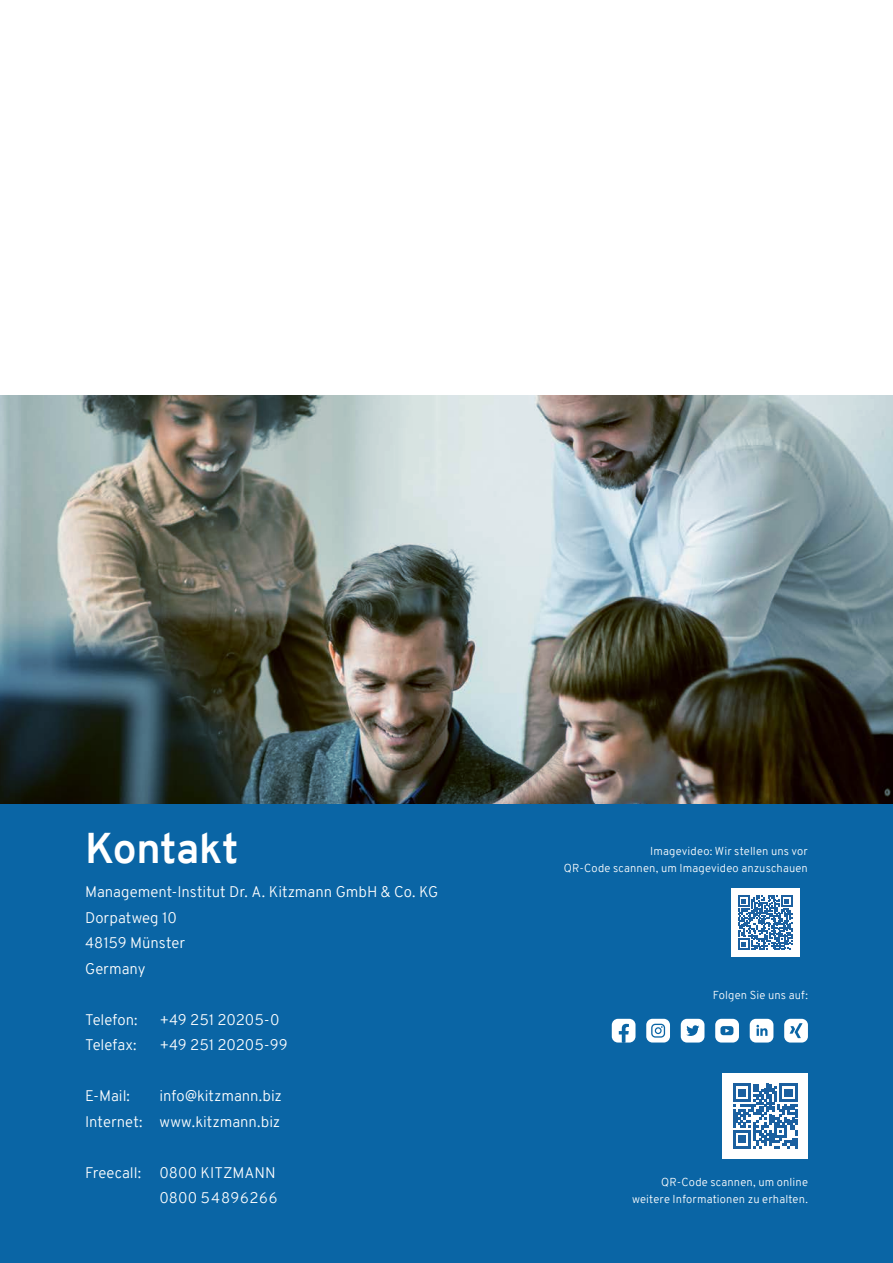
<style>
.page{position:relative;width:893px;height:1263px;background:#fff}
.page>*{position:absolute;margin:0;border:0;box-sizing:border-box;transform-origin:0 0}
.t1{font:700 42px "Overpass";letter-spacing:-.01em;color:#fff}
.t2{font:300 15px/25.5px "Overpass";color:#fff}
.t3{font:300 11.25px/17px "Overpass";letter-spacing:.015em;color:#fff;text-align:right}
</style>
<div class="page">
<div style="left:0;top:750px;width:893px;height:513px;background:#0a65a5"></div>
<div style="left:731px;top:889px;width:68px;height:68px;background:#fff"></div>
<svg style="left:738px;top:895px;width:55px;height:55px"></svg>
<div style="left:681px;top:1019px;width:23px;height:23px;background:#fff;border-radius:6px"></div>
<svg style="left:686px;top:1025px;width:13px;height:11px"></svg>
<div style="left:715px;top:1019px;width:24px;height:23px;background:#fff;border-radius:6px"></div>
<svg style="left:720px;top:1026px;width:13px;height:9px"></svg>
<div style="left:646px;top:1019px;width:24px;height:23px;background:#fff;border-radius:6px"></div>
<svg style="left:651px;top:1024px;width:14px;height:14px"></svg>
<svg style="left:612px;top:1019px;width:23px;height:23px"></svg>
<div style="left:750px;top:1019px;width:23px;height:23px;background:#fff;border-radius:6px"></div>
<svg style="left:756px;top:1025px;width:11px;height:11px"></svg>
<div style="left:784px;top:1019px;width:24px;height:23px;background:#fff;border-radius:6px"></div>
<svg style="left:790px;top:1023px;width:12px;height:15px"></svg>
<div style="left:722px;top:1073px;width:86px;height:86px;background:#fff"></div>
<svg style="left:733px;top:1083px;width:65px;height:65px"></svg>
<img style="left:0;top:395px;width:893px;height:409px">
<h1 class="t1" style="left:85px;top:819px;width:155px">Kontakt</h1>
<p class="t2" style="left:85px;top:879px;width:355px">Management-Institut Dr. A. Kitzmann GmbH &amp; Co. KG<br>Dorpatweg 10<br>48159 Münster<br>Germany</p>
<p class="t2" style="left:85px;top:1007px;width:54px">Telefon:<br>Telefax:</p>
<p class="t2" style="left:85px;top:1083px;width:59px">E-Mail:<br>Internet:</p>
<p class="t2" style="left:85px;top:1160px;width:58px">Freecall:</p>
<p class="t2" style="left:159px;top:1007px;width:130px">+49 251 20205-0 +49 251 20205-99</p>
<p class="t2" style="left:159px;top:1083px;width:124px">info@kitzmann.biz www.kitzmann.biz</p>
<p class="t2" style="left:159px;top:1160px;width:120px">0800 KITZMANN<br>0800 54896266</p>
<p class="t3" style="left:564px;top:842px;width:245px">Imagevideo: Wir stellen uns vor<br>QR-Code scannen, um Imagevideo anzuschauen</p>
<p class="t3" style="left:713px;top:987px;width:97px">Folgen Sie uns auf:</p>
<p class="t3" style="left:632px;top:1174px;width:177px">QR-Code scannen, um online weitere Informationen zu erhalten.</p>
</div>
